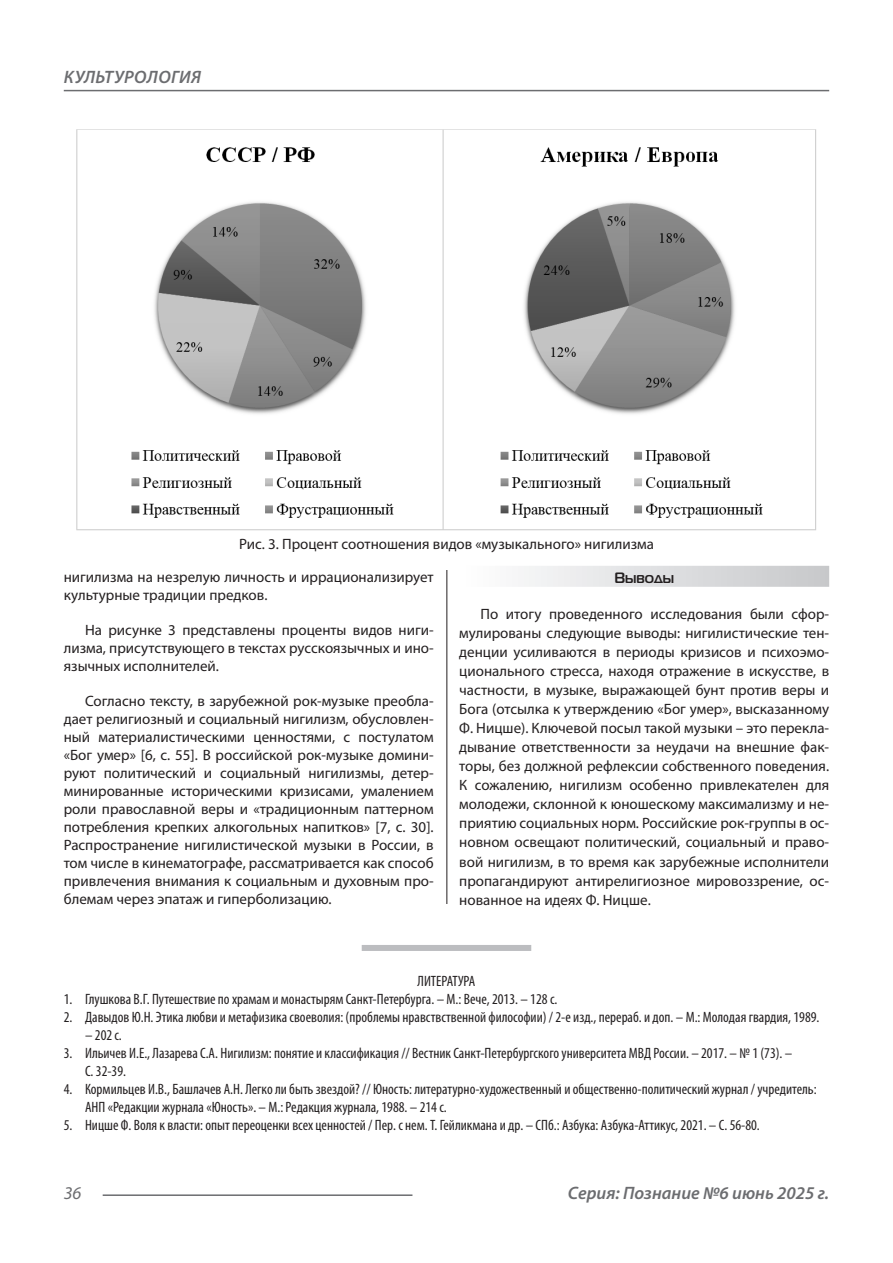
<style>
.page{position:relative;width:893px;height:1263px;background:#fff}
.page>*{position:absolute;margin:0;border:0;box-sizing:border-box;transform-origin:0 0}
.t1{font:italic 600 18px "Myriad Pro";color:#6c6d70}
.t2{font:italic 600 18px "Myriad Pro";letter-spacing:.02em;color:#6c6d70}
.t3{font:italic 18px "Myriad Pro";color:#6c6d70}
.Статья_текст{font:15px/19px "Myriad Pro";color:#231f20;text-align:justify}
.Библиография_Литерат{font:condensed 15px/18px "Myriad Pro";color:#231f20}
.Рисунок_в_статье{font:15px "Myriad Pro";color:#231f20}
.Статья_подзаголовок{font:700 15px "Magistral C";color:#231f20}
</style>
<div class="page">
<hr style="left:446px;top:128px;width:1px;height:1007px;background:#231f20">
<hr style="left:103px;top:1194px;width:309px;height:2px;background:#6c6d70">
<hr style="left:64px;top:90px;width:765px;height:1px;background:#6c6d70">
<div style="left:434px;top:103px;width:19px;height:467px;background:#fff"></div>
<div style="left:459px;top:566px;width:370px;height:21px;background:linear-gradient(to right,#fefeff,#c6c8ca)"></div>
<img style="left:76px;top:129px;width:740px;height:402px">
<div style="left:438px;top:904px;width:17px;height:248px;background:#fff"></div>
<div style="left:362px;top:945px;width:169px;height:6px;background:#bcbdc0"></div>
<p class="t2" style="left:64px;top:66px;width:139px">КУЛЬТУРОЛОГИЯ</p>
<p class="Рисунок_в_статье" style="left:239px;top:535px;width:416px">Рис. 3. Процент соотношения видов «музыкального» нигилизма</p>
<p class="Статья_текст" style="left:64px;top:567px;width:371px;line-height:18px">нигилизма на незрелую личность и иррационализирует культурные традиции предков.</p>
<p class="Статья_текст" style="left:64px;top:620px;width:371px;line-height:18px;text-indent:21px">На рисунке 3 представлены проценты видов ниги&shy;лизма, присутствующего в текстах русскоязычных и ино&shy;язычных исполнителей.</p>
<p class="Статья_текст" style="left:64px;top:692px;width:371px;line-height:18px;text-indent:21px">Согласно тексту, в зарубежной рок-музыке преобла&shy;дает религиозный и социальный нигилизм, обусловлен&shy;ный материалистическими ценностями, с постулатом «Бог умер» [6, c. 55]. В российской рок-музыке домини&shy;руют политический и социальный нигилизмы, детер&shy;минированные историческими кризисами, умалением роли православной веры и «традиционным паттерном потребления крепких алкогольных напитков» [7, с. 30].<br>Распространение нигилистической музыки в России, в том числе в кинематографе, рассматривается как способ привлечения внимания к социальным и духовным про&shy;блемам через эпатаж и гиперболизацию.</p>
<p class="Статья_подзаголовок" style="left:614px;top:568px;width:61px">Выводы</p>
<p class="Статья_текст" style="left:459px;top:604px;width:371px;text-indent:21px">По итогу проведенного исследования были сфор&shy;мулированы следующие выводы: нигилистические тен&shy;денции усиливаются в периоды кризисов и психоэмо&shy;ционального стресса, находя отражение в искусстве, в частности, в музыке, выражающей бунт против веры и Бога (отсылка к утверждению «Бог умер», высказанному Ф. Ницше). Ключевой посыл такой музыки – это перекла&shy;дывание ответственности за неудачи на внешние фак&shy;торы, без должной рефлексии собственного поведения.<br>К сожалению, нигилизм особенно привлекателен для молодежи, склонной к юношескому максимализму и не&shy;приятию социальных норм. Российские рок-группы в ос&shy;новном освещают политический, социальный и право&shy;вой нигилизм, в то время как зарубежные исполнители пропагандируют антирелигиозное мировоззрение, ос&shy;нованное на идеях Ф. Ницше.</p>
<p class="Библиография_Литерат" style="left:418px;top:972px;width:59px">ЛИТЕРАТУРА</p>
<p class="Библиография_Литерат" style="left:64px;top:990px;width:495px">1. Глушкова В.Г. Путешествие по храмам и монастырям Санкт-Петербурга. – М.: Вече, 2013. – 128 с.</p>
<p class="Библиография_Литерат" style="left:64px;top:1008px;width:757px">2. Давыдов Ю.Н. Этика любви и метафизика своеволия: (проблемы нравствственной философии) / 2-е изд., перераб. и доп. – М.: Молодая гвардия, 1989.</p>
<p class="Библиография_Литерат" style="left:85px;top:1026px;width:38px">– 202 c.</p>
<p class="Библиография_Литерат" style="left:85px;top:1044px;width:709px;text-indent:-21px">3. Ильичев И.Е., Лазарева С.А. Нигилизм: понятие и классификация // Вестник Санкт-Петербургского университета МВД России. – 2017. – № 1 (73). –<br>С. 32-39.</p>
<p class="Библиография_Литерат" style="left:85px;top:1080px;width:733px;text-indent:-21px">4. Кормильцев И.В., Башлачев А.Н. Легко ли быть звездой? // Юность: литературно-художественный и общественно-политический журнал / учредитель:<br>АНП «Редакции журнала «Юность». – М.: Редакция журнала, 1988. – 214 с.</p>
<p class="Библиография_Литерат" style="left:64px;top:1116px;width:698px">5. Ницше Ф. Воля к власти: опыт переоценки всех ценностей / Пер. с нем. Т. Гейликмана и др. – СПб.: Азбука: Азбука-Аттикус, 2021. – С. 56-80.</p>
<p class="t3" style="left:64px;top:1182px;width:19px">36</p>
<p class="t1" style="left:568px;top:1182px;width:263px">Серия: Познание №6 июнь 2025 г.</p>
</div>
